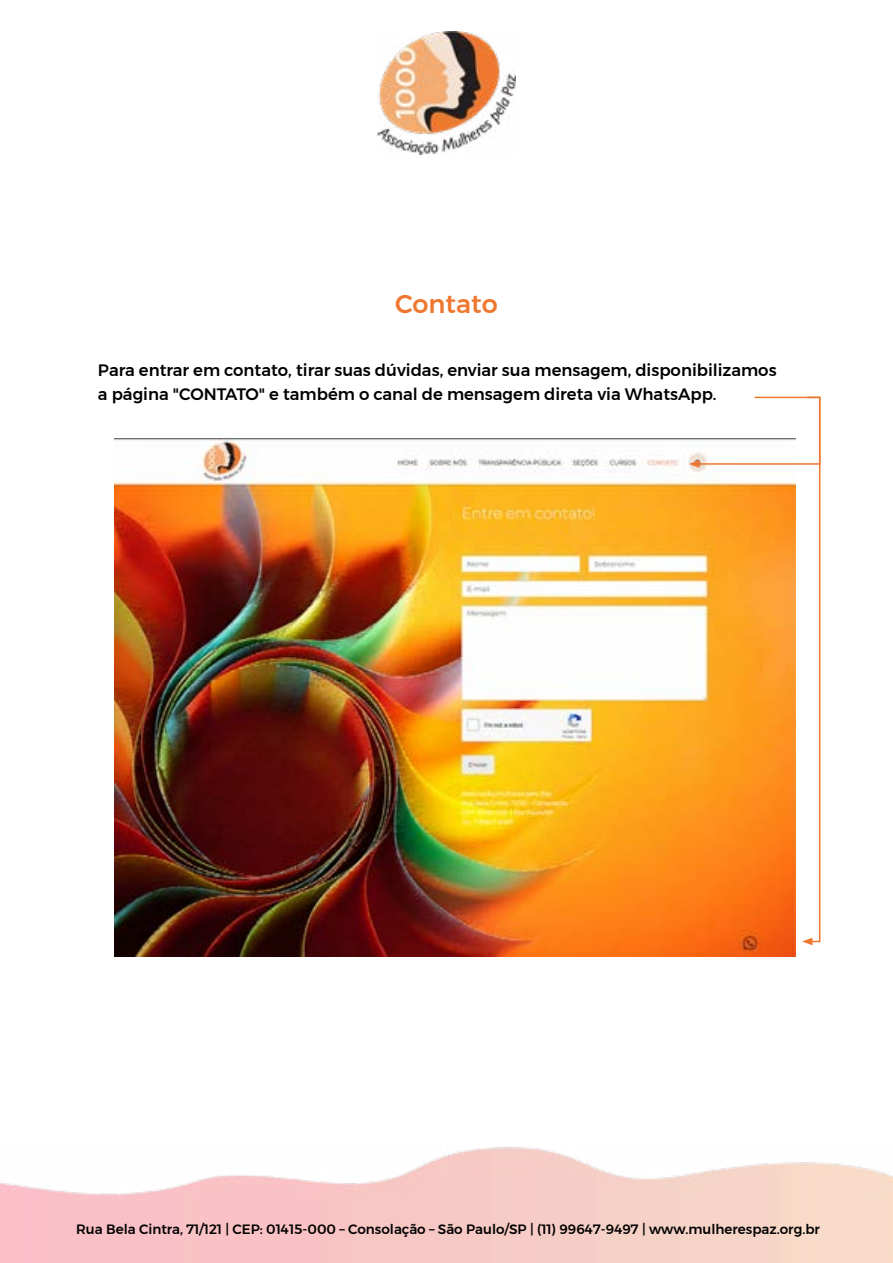
<style>
.page{position:relative;width:893px;height:1263px;background:#fff}
.page>*{position:absolute;margin:0;border:0;box-sizing:border-box;transform-origin:0 0}
.t1{font:500 25.5px "Montserrat";color:#ee782f}
.t2{font:500 16.5px/24px "Montserrat";color:#000}
.t3{font:500 13.5px "Montserrat";color:#000}
</style>
<div class="page">
<img style="left:378px;top:32px;width:137px;height:122px">
<img style="left:115px;top:438px;width:680px;height:519px">
<svg style="left:689px;top:396px;width:132px;height:549px"></svg>
<h1 class="t1" style="left:395px;top:284px;width:104px">Contato</h1>
<p class="t2" style="left:98px;top:359px;width:680px">Para entrar em contato, tirar suas dúvidas, enviar sua mensagem, disponibilizamos a página "CONTATO" e também o canal de mensagem direta via WhatsApp.</p>
<p class="t3" style="left:76px;top:1219px;width:745px">Rua Bela Cintra, 71/121 | CEP: 01415-000 – Consolação – São Paulo/SP | (11) 99647-9497 | www.mulherespaz.org.br</p>
</div>
